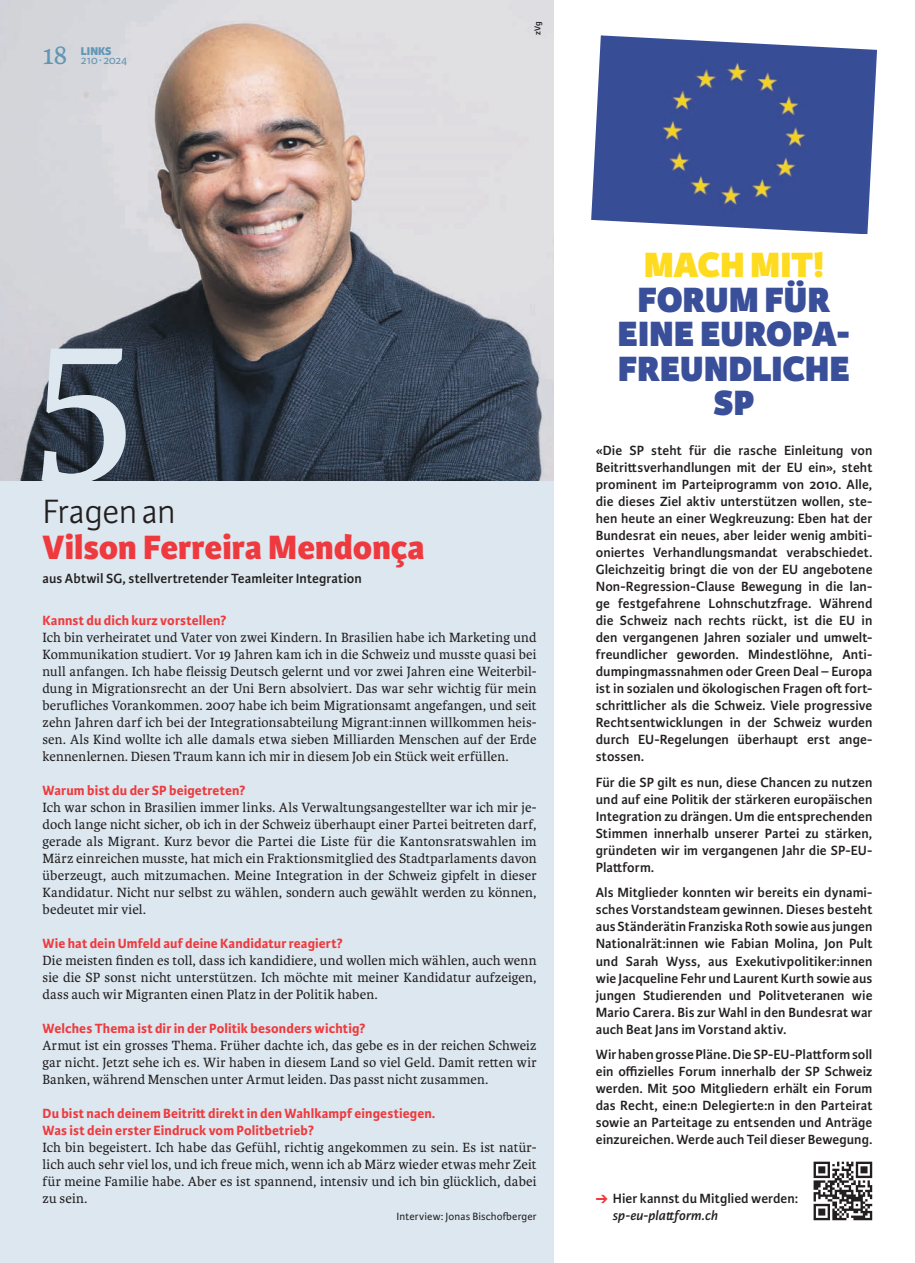
<style>
.page{position:relative;width:915px;height:1263px;background:#fff}
.page>*{position:absolute;margin:0;border:0;box-sizing:border-box;transform-origin:0 0}
.t1{font:216px "Karmina";color:#dce7ef}
.t2{font:800 37.5px/34.5px "Karmina Sans";letter-spacing:.005em;color:#3a4f99;text-align:center}
.t3{font:800 37.5px "Karmina Sans";color:#ffdb1f}
.t4{font:800 36px "Karmina Sans";color:#ee3a3e}
.t5{font:300 36px "Karmina Sans";letter-spacing:-.01em;color:#231f20}
.t6{font:28.5px "Karmina";color:#6197b5}
.t7{font:600 14.25px/17px "Karmina Sans";letter-spacing:.005em;color:#231f20;text-align:justify}
.t8{font:14.25px/17px "Karmina";letter-spacing:.01em;color:#231f20;text-align:justify}
.t9{font:700 14.25px/17px "Karmina Sans";letter-spacing:.01em;color:#ee3a3e}
.t10{font:12px "Karmina Sans";letter-spacing:-.01em;color:#6197b5}
.t11{font:800 12px "Karmina Sans";color:#6197b5}
.t12{font:11.25px "Karmina Sans";letter-spacing:.015em;color:#231f20}
.t13{font:600 9px "Karmina Sans";color:#231f20}
.s1{color:#ee3a3e}
.s2{font-style:italic}
</style>
<div class="page">
<div style="left:0;top:0;width:553px;height:1263px;background:#dce7ef"></div>
<img style="left:0;top:0;width:553px;height:480px">
<img style="left:591px;top:35px;width:285px;height:199px">
<svg style="left:813px;top:1161px;width:60px;height:60px"></svg>
<svg style="left:813px;top:1162px;width:58px;height:58px"></svg>
<h3 class="t6" style="left:43px;top:39px;width:27px">18</h3>
<p class="t11" style="left:81px;top:44px;width:32px">LINKS</p>
<p class="t10" style="left:81px;top:53px;width:48px">210∙ 2024</p>
<p class="t13" style="left:532px;top:35px;width:15px;rotate:-90deg">zVg</p>
<h1 class="t1" style="left:33px;top:291px;width:106px">5</h1>
<h3 class="t5" style="left:43px;top:492px;width:135px">Fragenan</h3>
<h3 class="t4" style="left:43px;top:526px;width:383px">Vilson Ferreira Mendonça</h3>
<p class="t7" style="left:43px;top:570px;width:321px">aus Abtwil SG, stellvertretender Teamleiter Integration</p>
<p class="t9" style="left:43px;top:612px;width:185px">Kannst du dich kurz vorstellen?</p>
<p class="t8" style="left:43px;top:629px;width:495px">Ich bin verheiratet und Vater von zwei Kindern. In Brasilien habe ich Marketing und Kommunikation studiert. Vor 19 Jahren kam ich in die Schweiz und musste quasi bei null anfangen. Ich habe fleissig Deutsch gelernt und vor zwei Jahren eine Weiterbil&shy;dung in Migrationsrecht an der Uni Bern absolviert. Das war sehr wichtig für mein berufliches Vorankommen. 2007 habe ich beim Migrationsamt angefangen, und seit zehn Jahren darf ich bei der Integrationsabteilung Migrant:innen willkommen heis&shy;sen. Als Kind wollte ich alle damals etwa sieben Milliarden Menschen auf der Erde kennenlernen. Diesen Traum kann ich mir in diesem Job ein Stück weit erfüllen.</p>
<p class="t9" style="left:43px;top:782px;width:204px">Warum bist du der SP beigetreten?</p>
<p class="t8" style="left:43px;top:799px;width:495px">Ich war schon in Brasilien immer links. Als Verwaltungsangestellter war ich mir je&shy;doch lange nicht sicher, ob ich in der Schweiz überhaupt einer Partei beitreten darf, gerade als Migrant. Kurz bevor die Partei die Liste für die Kantonsratswahlen im März einreichen musste, hat mich ein Fraktionsmitglied des Stadtparlaments davon überzeugt, auch mitzumachen. Meine Integration in der Schweiz gipfelt in dieser Kandidatur. Nicht nur selbst zu wählen, sondern auch gewählt werden zu können, bedeutet mir viel.</p>
<p class="t9" style="left:43px;top:935px;width:302px">Wie hat dein Umfeld auf deine Kandidatur reagiert?</p>
<p class="t8" style="left:43px;top:952px;width:495px">Die meisten finden es toll, dass ich kandidiere, und wollen mich wählen, auch wenn sie die SP sonst nicht unterstützen. Ich möchte mit meiner Kandidatur aufzeigen, dass auch wir Migranten einen Platz in der Politik haben.</p>
<p class="t9" style="left:43px;top:1020px;width:324px">Welches Thema ist dir in der Politik besonders wichtig?</p>
<p class="t8" style="left:43px;top:1037px;width:495px">Armut ist ein grosses Thema. Früher dachte ich, das gebe es in der reichen Schweiz gar nicht. Jetzt sehe ich es. Wir haben in diesem Land so viel Geld. Damit retten wir Banken, während Menschen unter Armut leiden. Das passt nicht zusammen.</p>
<p class="t9" style="left:43px;top:1105px;width:394px">Du bist nach deinem Beitritt direkt in den Wahlkampf eingestiegen.<br>Was ist dein erster Eindruck vom Politbetrieb?</p>
<p class="t8" style="left:43px;top:1139px;width:495px">Ich bin begeistert. Ich habe das Gefühl, richtig angekommen zu sein. Es ist natür&shy;lich auch sehr viel los, und ich freue mich, wenn ich ab März wieder etwas mehr Zeit für meine Familie habe. Aber es ist spannend, intensiv und ich bin glücklich, dabei zu sein.</p>
<p class="t12" style="left:396px;top:1210px;width:141px">Interview: Jonas Bischofberger</p>
<h2 class="t3" style="left:643px;top:243px;width:182px">MACH MIT!</h2>
<h2 class="t2" style="left:617px;top:284px;width:233px">FORUM FÜR<br>EINE EUROPA-<br>FREUNDLICHE<br>SP</h2>
<p class="t7" style="left:595px;top:442px;width:278px">«Die SP steht für die rasche Einleitung von Beitrittsverhandlungen mit der EU ein», steht prominent im Parteiprogramm von 2010. Alle, die dieses Ziel aktiv unterstützen wollen, ste&shy;hen heute an einer Wegkreuzung: Eben hat der Bundesrat ein neues, aber leider wenig ambiti&shy;oniertes Verhandlungsmandat verabschiedet.<br>Gleichzeitig bringt die von der EU angebotene Non-Regression-Clause Bewegung in die lan&shy;ge festgefahrene Lohnschutzfrage. Während die Schweiz nach rechts rückt, ist die EU in den vergangenen Jahren sozialer und umwelt&shy;freundlicher geworden. Mindestlöhne, Anti&shy;dumpingmassnahmen oder Green Deal – Europa ist in sozialen und ökologischen Fragen oft fort&shy;schrittlicher als die Schweiz. Viele progressive Rechtsentwicklungen in der Schweiz wurden durch EU-Regelungen überhaupt erst ange&shy;stossen.</p>
<p class="t7" style="left:595px;top:774px;width:278px">Für die SP gilt es nun, diese Chancen zu nutzen und auf eine Politik der stärkeren europäischen Integration zu drängen. Um die entsprechenden Stimmen innerhalb unserer Partei zu stärken, gründeten wir im vergangenen Jahr die SP-EU-Plattform.</p>
<p class="t7" style="left:595px;top:884px;width:278px">Als Mitglieder konnten wir bereits ein dynami&shy;sches Vorstandsteam gewinnen. Dieses besteht aus Ständerätin Franziska Roth sowie aus jungen Nationalrät:innen wie Fabian Molina, Jon Pult und Sarah Wyss, aus Exekutivpolitiker:innen wie Jacqueline Fehr und Laurent Kurth sowie aus jungen Studierenden und Politveteranen wie Mario Carera. Bis zur Wahl in den Bundesrat war auch Beat Jans im Vorstand aktiv.</p>
<p class="t7" style="left:595px;top:1046px;width:278px">Wir haben grosse Pläne. Die SP-EU-Plattform soll ein offizielles Forum innerhalb der SP Schweiz werden. Mit 500 Mitgliedern erhält ein Forum das Recht, eine:n Delegierte:n in den Parteirat sowie an Parteitage zu entsenden und Anträge einzureichen. Werde auch Teil dieser Bewegung.</p>
<p class="t7" style="left:612px;top:1190px;width:187px;text-indent:-17px"><span class="s1">➔</span> Hier kannst du Mitglied werden: <span class="s2">sp-eu-plattform.ch</span></p>
</div>
